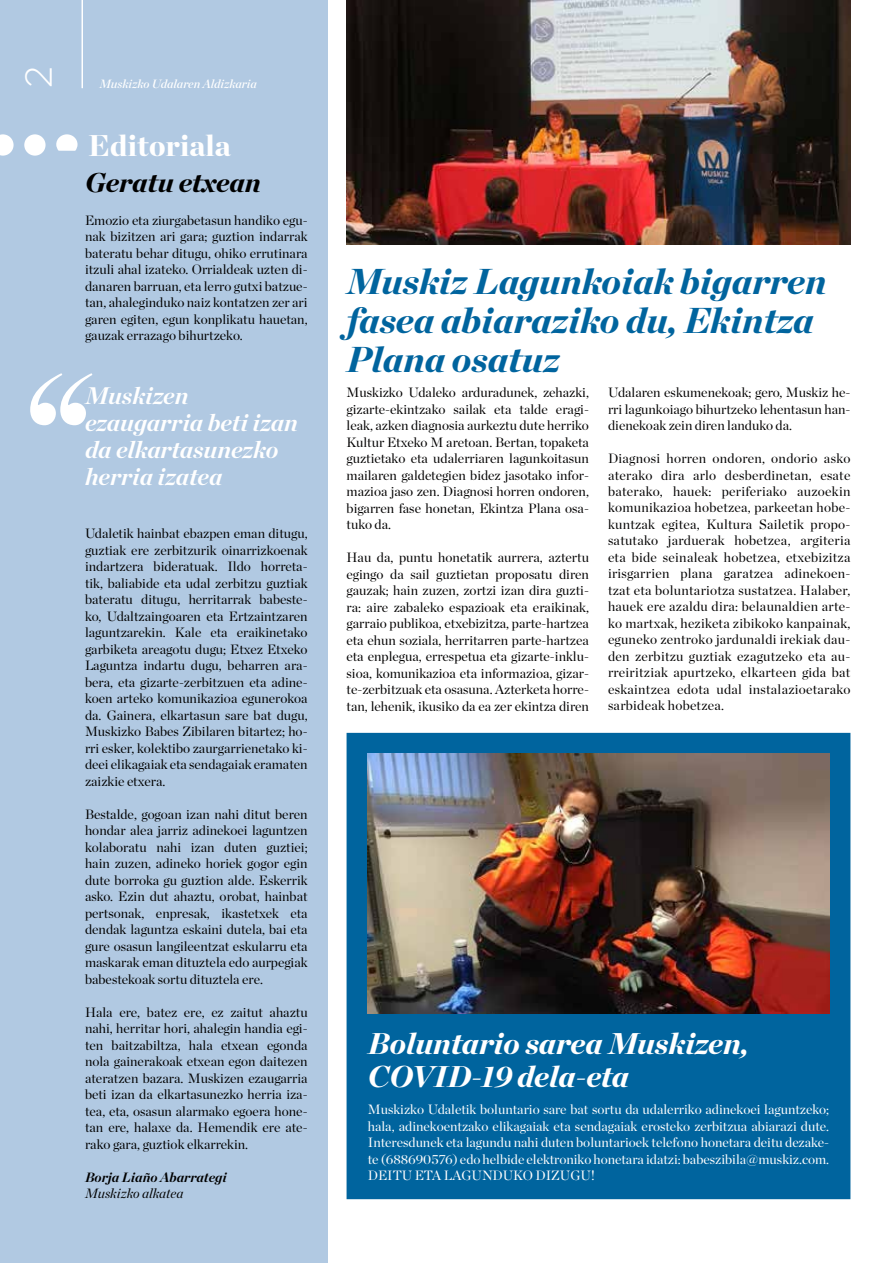
<style>
.page{position:relative;width:893px;height:1263px;background:#fff}
.page>*{position:absolute;margin:0;border:0;box-sizing:border-box;transform-origin:0 0}
.t1{font:300 37.5px "Gotham";color:#fff}
.t2{font:italic 900 36px/39px "Chronicle Display";color:#00649e}
.t3{font:italic 900 30px/33px "Chronicle Display";color:#fff}
.t4{font:900 30px "Chronicle Display";color:#fff}
.t5{font:italic 900 27px "Chronicle Display";color:#000}
.t6{font:italic 700 24px/27px "Chronicle Display";color:#fff}
.t7{font:13.5px/16.5px "Chronicle Display";color:#000;text-align:justify}
.t8{font:13.5px/16.5px "Chronicle Display";color:#020100;text-align:justify}
.t9{font:13.5px/16.5px "Chronicle Display";color:#fff;text-align:justify}
.t10{font:italic 700 13.5px "Chronicle Display";color:#000}
.t11{font:italic 13.5px "Chronicle Display";color:#000}
.t12{font:italic 12px "Chronicle Display Semi";color:#fff}
</style>
<div class="page">
<div style="left:0;top:0;width:327px;height:1263px;background:#b1c9e2"></div>
<hr style="left:82px;top:0;width:1px;height:88px;background:#fff">
<svg style="left:56px;top:134px;width:22px;height:17px"></svg>
<div style="left:24px;top:134px;width:22px;height:22px;background:#fff;border-radius:50%"></div>
<svg style="left:0;top:134px;width:14px;height:22px"></svg>
<div style="left:347px;top:733px;width:503px;height:466px;background:#00649e"></div>
<img style="left:368px;top:753px;width:461px;height:261px">
<svg style="left:30px;top:373px;width:62px;height:52px"></svg>
<img style="left:347px;top:0;width:503px;height:245px">
<h1 class="t1" style="left:15px;top:88px;width:24px;rotate:-90deg">2</h1>
<p class="t12" style="left:99px;top:74px;width:159px">Muskizko Udalaren Aldizkaria</p>
<h3 class="t4" style="left:88px;top:120px;width:144px">Editoriala</h3>
<h3 class="t5" style="left:85px;top:159px;width:177px">Geratu etxean</h3>
<p class="t7" style="left:85px;top:211px;width:224px">Emozio eta ziurgabetasun handiko egu&shy;nak bizitzen ari gara; guztion indarrak bateratu behar ditugu, ohiko errutinara itzuli ahal izateko. Orrialdeak uzten di&shy;danaren barruan, eta lerro gutxi batzue&shy;tan, ahaleginduko naiz kontatzen zer ari garen egiten, egun konplikatu hauetan, gauzak errazago bihurtzeko.</p>
<h3 class="t6" style="left:85px;top:380px;width:214px">Muskizen ezaugarria beti izan da elkartasunezko herria izatea</h3>
<p class="t7" style="left:85px;top:524px;width:224px">Udaletik hainbat ebazpen eman ditugu, guztiak ere zerbitzurik oinarrizkoenak indartzera bideratuak. Ildo horreta&shy;tik, baliabide eta udal zerbitzu guztiak bateratu ditugu, herritarrak babeste&shy;ko, Udaltzaingoaren eta Ertzaintzaren laguntzarekin. Kale eta eraikinetako garbiketa areagotu dugu; Etxez Etxeko Laguntza indartu dugu, beharren ara&shy;bera, eta gizarte-zerbitzuen eta adine&shy;koen arteko komunikazioa egunerokoa da. Gainera, elkartasun sare bat dugu, Muskizko Babes Zibilaren bitartez; ho&shy;rri esker, kolektibo zaurgarrienetako ki&shy;deei elikagaiak eta sendagaiak eramaten zaizkie etxera.</p>
<p class="t7" style="left:85px;top:805px;width:224px">Bestalde, gogoan izan nahi ditut beren hondar alea jarriz adinekoei laguntzen kolaboratu nahi izan duten guztiei; hain zuzen, adineko horiek gogor egin dute borroka gu guztion alde. Eskerrik asko. Ezin dut ahaztu, orobat, hainbat pertsonak, enpresak, ikastetxek eta dendak laguntza eskaini dutela, bai eta gure osasun langileentzat eskularru eta maskarak eman dituztela edo aurpegiak babestekoak sortu dituztela ere.</p>
<p class="t7" style="left:85px;top:1003px;width:224px">Hala ere, batez ere, ez zaitut ahaztu nahi, herritar hori, ahalegin handia egi&shy;ten baitzabiltza, hala etxean egonda nola gainerakoak etxean egon daitezen ateratzen bazara. Muskizen ezaugarria beti izan da elkartasunezko herria iza&shy;tea, eta, osasun alarmako egoera hone&shy;tan ere, halaxe da. Hemendik ere ate&shy;rako gara, guztiok elkarrekin.</p>
<p class="t10" style="left:85px;top:1166px;width:143px">Borja Liaño Abarrategi</p>
<p class="t11" style="left:85px;top:1183px;width:100px">Muskizko alkatea</p>
<h2 class="t2" style="left:347px;top:258px;width:481px">Muskiz Lagunkoiak bigarren fasea abiaraziko du, Ekintza<br>Plana osatuz</h2>
<p class="t8" style="left:347px;top:383px;width:244px">Muskizko Udaleko arduradunek, zehazki, gizarte-ekintzako sailak eta talde eragi&shy;leak, azken diagnosia aurkeztu dute herriko Kultur Etxeko M aretoan. Bertan, topaketa guztietako eta udalerriaren lagunkoitasun mailaren galdetegien bidez jasotako infor&shy;mazioa jaso zen. Diagnosi horren ondoren, bigarren fase honetan, Ekintza Plana osa&shy;tuko da.</p>
<p class="t8" style="left:347px;top:548px;width:244px">Hau da, puntu honetatik aurrera, aztertu egingo da sail guztietan proposatu diren gauzak; hain zuzen, zortzi izan dira guzti&shy;ra: aire zabaleko espazioak eta eraikinak, garraio publikoa, etxebizitza, parte-hartzea eta ehun soziala, herritarren parte-hartzea eta enplegua, errespetua eta gizarte-inklu&shy;sioa, komunikazioa eta informazioa, gizar&shy;te-zerbitzuak eta osasuna. Azterketa horre&shy;tan, lehenik, ikusiko da ea zer ekintza diren</p>
<p class="t8" style="left:608px;top:383px;width:244px">Udalaren eskumenekoak; gero, Muskiz he&shy;rri lagunkoiago bihurtzeko lehentasun han&shy;dienekoak zein diren landuko da.</p>
<p class="t8" style="left:608px;top:449px;width:244px">Diagnosi horren ondoren, ondorio asko aterako dira arlo desberdinetan, esate baterako, hauek: periferiako auzoekin komunikazioa hobetzea, parkeetan hobe&shy;kuntzak egitea, Kultura Sailetik propo&shy;satutako jarduerak hobetzea, argiteria eta bide seinaleak hobetzea, etxebizitza irisgarrien plana garatzea adinekoen&shy;tzat eta boluntariotza sustatzea. Halaber, hauek ere azaldu dira: belaunaldien arte&shy;ko martxak, heziketa zibikoko kanpainak, eguneko zentroko jardunaldi irekiak dau&shy;den zerbitzu guztiak ezagutzeko eta au&shy;rreiritziak apurtzeko, elkarteen gida bat eskaintzea edota udal instalazioetarako sarbideak hobetzea.</p>
<h3 class="t3" style="left:368px;top:1024px;width:383px">Boluntario sarea Muskizen,<br>COVID-19 dela-eta</h3>
<p class="t9" style="left:368px;top:1100px;width:463px">Muskizko Udaletik boluntario sare bat sortu da udalerriko adinekoei laguntzeko; hala, adinekoentzako elikagaiak eta sendagaiak erosteko zerbitzua abiarazi dute.<br>Interesdunek eta lagundu nahi duten boluntarioek telefono honetara deitu dezake&shy;te (688690576) edo helbide elektroniko honetara idatzi: babeszibila@muskiz.com.<br>DEITU ETA LAGUNDUKO DIZUGU!</p>
</div>
